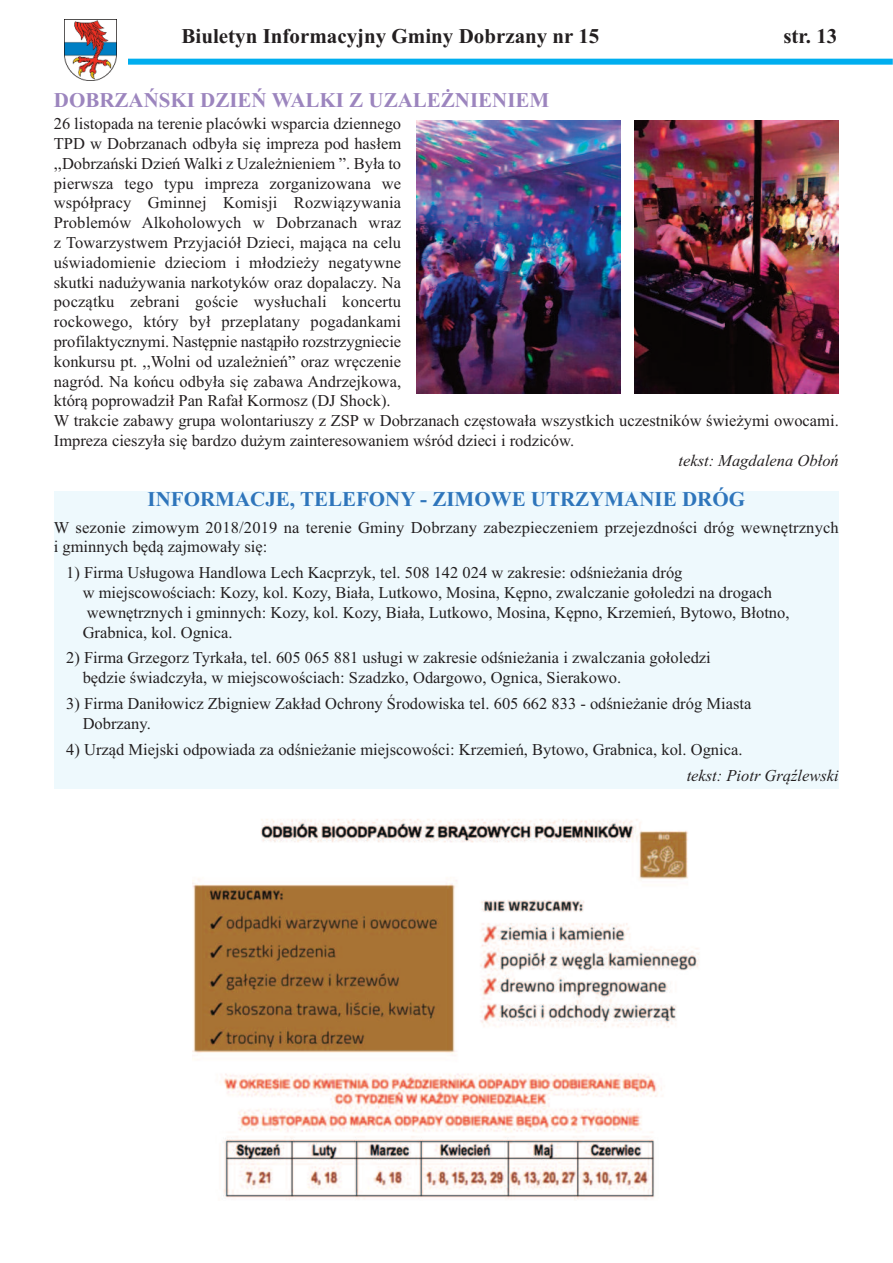
<style>
.page{position:relative;width:893px;height:1263px;background:#fff}
.page>*{position:absolute;margin:0;border:0;box-sizing:border-box;transform-origin:0 0}
.t1{font:700 21px "Times New Roman";color:#231f20}
.t2{font:700 21px "Times New Roman";color:#2e75bb}
.t3{font:700 21px "Times New Roman";color:#9c85be}
.t4{font:16.5px/19.8px "Times New Roman";color:#231f20}
.t5{font:italic 16.5px "Times New Roman";color:#231f20}
</style>
<div class="page">
<div style="left:128px;top:59px;width:765px;height:6px;background:#00aeef"></div>
<img style="left:65px;top:19px;width:52px;height:61px">
<div style="left:54px;top:491px;width:785px;height:298px;background:#eef9fd"></div>
<img style="left:192px;top:819px;width:507px;height:381px">
<div style="left:634px;top:117px;width:205px;height:281px;background:linear-gradient(to right,#fff,#fff)"></div>
<img style="left:634px;top:121px;width:205px;height:273px">
<div style="left:416px;top:117px;width:205px;height:281px;background:linear-gradient(to right,#fff,#fff)"></div>
<img style="left:416px;top:121px;width:205px;height:273px">
<p class="t1" style="left:182px;top:24px;width:419px">Biuletyn Informacyjny Gminy Dobrzany nr 15</p>
<p class="t1" style="left:783px;top:24px;width:56px">str. 13</p>
<p class="t3" style="left:54px;top:87px;width:497px">DOBRZAŃSKI DZIEŃ WALKI Z UZALEŻNIENIEM</p>
<p class="t4" style="left:54px;top:114px;width:786px">26 listopada na terenie placówki wsparcia dziennego<br>TPD w Dobrzanach odbyła się impreza pod hasłem<br>,,Dobrzański Dzień Walki z Uzależnieniem ”. Była to<br>pierwsza tego typu impreza zorganizowana we<br>współpracy Gminnej Komisji Rozwiązywania<br>Problemów Alkoholowych w Dobrzanach wraz<br>z Towarzystwem Przyjaciół Dzieci, mająca na celu<br>uświadomienie dzieciom i młodzieży negatywne<br>skutki nadużywania narkotyków oraz dopalaczy. Na<br>początku zebrani goście wysłuchali koncertu<br>rockowego, który był przeplatany pogadankami<br>profilaktycznymi. Następnie nastąpiło rozstrzygniecie<br>konkursu pt. ,,Wolni od uzależnień” oraz wręczenie<br>nagród. Na końcu odbyła się zabawa Andrzejkowa,<br>którą poprowadził Pan Rafał Kormosz (DJ Shock).<br>W trakcie zabawy grupa wolontariuszy z ZSP w Dobrzanach częstowała wszystkich uczestników świeżymi owocami.<br>Impreza cieszyła się bardzo dużym zainteresowaniem wśród dzieci i rodziców.</p>
<p class="t5" style="left:678px;top:450px;width:162px">tekst: Magdalena Obłoń</p>
<p class="t2" style="left:148px;top:486px;width:599px">INFORMACJE, TELEFONY - ZIMOWE UTRZYMANIE DRÓG</p>
<p class="t4" style="left:54px;top:517px;width:786px">W sezonie zimowym 2018/2019 na terenie Gminy Dobrzany zabezpieczeniem przejezdności dróg wewnętrznych i gminnych będą zajmowały się:</p>
<p class="t4" style="left:83px;top:563px;width:708px;text-indent:-16px">1) Firma Usługowa Handlowa Lech Kacprzyk, tel. 508 142 024 w zakresie: odśnieżania dróg<br>w miejscowościach: Kozy, kol. Kozy, Biała, Lutkowo, Mosina, Kępno, zwalczanie gołoledzi na drogach wewnętrznych i gminnych: Kozy, kol. Kozy, Biała, Lutkowo, Mosina, Kępno, Krzemień, Bytowo, Błotno, Grabnica, kol. Ognica.</p>
<p class="t4" style="left:83px;top:648px;width:630px;text-indent:-16px">2) Firma Grzegorz Tyrkała, tel. 605 065 881 usługi w zakresie odśnieżania i zwalczania gołoledzi będzie świadczyła, w miejscowościach: Szadzko, Odargowo, Ognica, Sierakowo.</p>
<p class="t4" style="left:83px;top:693px;width:670px;text-indent:-17px">3) Firma Daniłowicz Zbigniew Zakład Ochrony Środowiska tel. 605 662 833 - odśnieżanie dróg Miasta<br>Dobrzany.</p>
<p class="t4" style="left:66px;top:739px;width:678px">4) Urząd Miejski odpowiada za odśnieżanie miejscowości: Krzemień, Bytowo, Grabnica, kol. Ognica.</p>
<p class="t5" style="left:687px;top:765px;width:154px">tekst: Piotr Grąźlewski</p>
</div>
